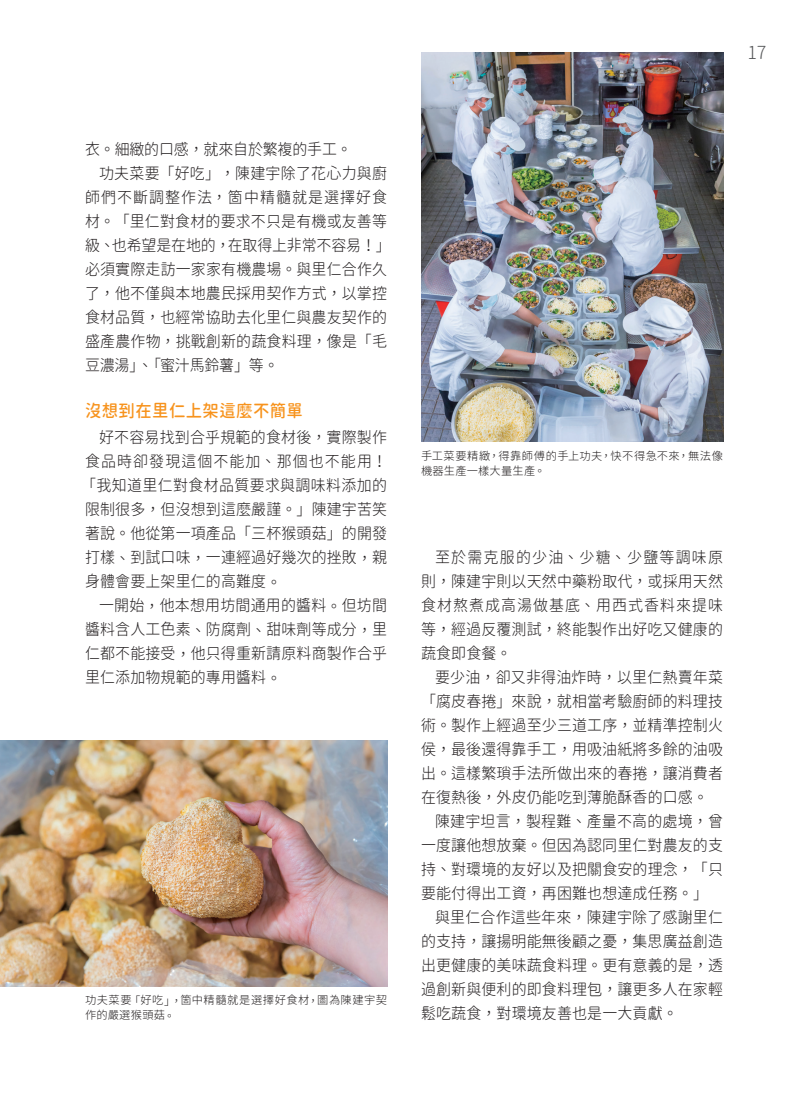
<style>
.page{position:relative;width:808px;height:1106px;background:#fff}
.page>*{position:absolute;margin:0;border:0;box-sizing:border-box;transform-origin:0 0}
.t1{font:300 18px "Gen Jyuu Gothic";color:#57585a}
.t2{font:500 17.25px "Gen Jyuu Gothic";letter-spacing:.025em;color:#f7931d;scale:.95 1}
.t3{font:300 15.75px/24px "Gen Jyuu Gothic";letter-spacing:.01em;color:#231f20;text-align:justify;scale:.95 1}
.t4{font:300 15.75px "Gen Jyuu Gothic";letter-spacing:-.01em;color:#231f20;scale:.95 1}
.t5{font:300 15.75px "Gen Jyuu Gothic";letter-spacing:.07em;color:#231f20;scale:.95 1}
.t6{font:300 11.25px/15px "Gen Jyuu Gothic";letter-spacing:.04em;color:#231f20}
.s1{font-family:"Source Han Sans TC"}
.s2{font-family:"DF Yuan Std W3";font-weight:400}
</style>
<div class="page">
<img style="left:0;top:740px;width:387px;height:246px">
<img style="left:421px;top:53px;width:302px;height:388px">
<p class="t4" style="left:85px;top:138px;width:282px">衣<span class="s1">。</span>細緻的口感<span class="s1">，</span>就來自於繁複的手工<span class="s1">。</span></p>
<p class="t3" style="left:99px;top:161px;width:305px">功夫菜要<span class="s1">「</span>好吃<span class="s1">」，</span>陳建宇除了花心力與廚</p>
<p class="t5" style="left:85px;top:186px;width:319px">師們不斷調整作法<span class="s1">，</span>箇中精髓就是選擇好食</p>
<p class="t3" style="left:85px;top:209px;width:319px">材<span class="s1">。「</span>里仁對食材的要求不只是有機或友善等</p>
<p class="t4" style="left:85px;top:234px;width:323px">級<span class="s1">、</span>也希望是在地的<span class="s1">，</span>在取得上非常不容易<span class="s1">！」</span></p>
<p class="t3" style="left:85px;top:257px;width:319px">必須實際走訪一家家有機農場<span class="s1">。</span>與里仁合作久</p>
<p class="t3" style="left:85px;top:281px;width:319px">了<span class="s1">，</span>他不僅與本地農民採用契作方式<span class="s1">，</span>以掌控</p>
<p class="t3" style="left:85px;top:305px;width:319px">食材品質<span class="s1">，</span>也經常協助去化里仁與農友契作的</p>
<p class="t3" style="left:85px;top:329px;width:319px">盛產農作物<span class="s1">，</span>挑戰創新的蔬食料理<span class="s1">，</span>像是<span class="s1">「</span>毛</p>
<p class="t4" style="left:85px;top:354px;width:205px">豆濃湯<span class="s1">」、「</span>蜜汁馬鈴薯<span class="s1">」</span>等<span class="s1">。</span></p>
<p class="t2" style="left:85px;top:398px;width:231px">沒想到在里仁上架這麼不簡單</p>
<p class="t3" style="left:81px;top:425px;width:323px;text-indent:18px">好不容易找到合乎規範的食材後<span class="s1">，</span>實際製作食品時卻發現這個不能加<span class="s1">、</span>那個也不能用<span class="s1">！「</span>我知道里仁對食材品質要求與調味料添加的限制很多<span class="s1">，</span>但沒想到這麼嚴謹<span class="s1">。」</span>陳建宇苦笑著說<span class="s1">。</span>他從第一項產品<span class="s1">「</span>三杯猴頭菇<span class="s1">」</span>的開發打樣<span class="s1">、</span>到試口味<span class="s1">，</span>一連經過好幾次的挫敗<span class="s1">，</span>親身體會要上架里仁的高難度<span class="s1">。</span></p>
<p class="t3" style="left:85px;top:593px;width:319px;text-indent:14px">一開始<span class="s1">，</span>他本想用坊間通用的醬料<span class="s1">。</span>但坊間醬料含人工色素<span class="s1">、</span>防腐劑<span class="s1">、</span>甜味劑等成分<span class="s1">，</span>里仁都不能接受<span class="s1">，</span>他只得重新請原料商製作合乎里仁添加物規範的專用醬料<span class="s1">。</span></p>
<p class="t6" style="left:85px;top:992px;width:304px">功夫菜要<span class="s1">「</span>好吃<span class="s1">」，</span>箇中精髓就是選擇好食材<span class="s1">，</span>圖為陳建宇契作的嚴選猴頭菇<span class="s1">。</span></p>
<p class="t1" style="left:747px;top:40px;width:21px">17</p>
<p class="t6" style="left:421px;top:448px;width:304px">手工菜要精緻<span class="s1">，</span>得靠師傅的手上功夫<span class="s1">，</span>快不得急不來<span class="s1">，</span>無法像機器生產一樣大量生產<span class="s1">。</span></p>
<p class="t3" style="left:421px;top:544px;width:319px;text-indent:14px">至於需克服的少油<span class="s1">、</span>少糖<span class="s1">、</span>少鹽等調味原則<span class="s1">，</span>陳建宇則以天然中藥粉取代<span class="s1">，</span>或採用天然食材熬煮成高湯做基底<span class="s1">、</span>用西式香料來提味等<span class="s1">，</span>經過反覆測試<span class="s1">，</span>終能製作出好吃又健康的蔬食即食餐<span class="s1">。</span></p>
<p class="t3" style="left:435px;top:664px;width:305px">要少油<span class="s1">，</span>卻又非得油炸時<span class="s1">，</span>以里仁熱賣年菜</p>
<p class="t3" style="left:421px;top:688px;width:319px"><span class="s1">「</span>腐皮春捲<span class="s1">」</span>來說<span class="s1">，</span>就相當考驗廚師的料理技</p>
<p class="t3" style="left:421px;top:712px;width:319px">術<span class="s1">。</span>製作上經過至少三道工序<span class="s1">，</span>並精準控制火</p>
<p class="t3" style="left:421px;top:736px;width:319px">侯<span class="s1">，</span>最後還得靠手工<span class="s1">，</span>用吸油紙將多餘的油吸</p>
<p class="t3" style="left:421px;top:760px;width:319px">出<span class="s1">。</span>這樣繁瑣手法所做出來的春捲<span class="s1">，</span>讓消費者</p>
<p class="t3" style="left:421px;top:784px;width:304px">在復熱後<span class="s1">，</span>外皮仍能吃到薄脆酥香的口感<span class="s1">。</span></p>
<p class="t3" style="left:435px;top:808px;width:305px">陳建宇坦言<span class="s1">，</span>製程難<span class="s1">、</span>產量不高的處境<span class="s1">，</span>曾</p>
<p class="t3" style="left:421px;top:832px;width:319px">一度讓他想放棄<span class="s1">。</span>但因為認同里仁對農友的支</p>
<p class="t3" style="left:421px;top:856px;width:319px">持<span class="s1">、</span>對環境的友好以及把關食安的理念<span class="s1">，「</span>只</p>
<p class="t3" style="left:421px;top:880px;width:304px">要能付得出工資<span class="s1">，</span>再困難也想達成任務<span class="s1">。」</span></p>
<p class="t3" style="left:435px;top:904px;width:305px">與里仁合作這些年來<span class="s1">，</span>陳建宇除了感謝里仁</p>
<p class="t3" style="left:421px;top:928px;width:319px">的支持<span class="s1">，</span>讓揚明能無後顧之憂<span class="s1">，</span>集思廣益創造</p>
<p class="t3" style="left:421px;top:952px;width:319px">出更健康的美味蔬食料理<span class="s1">。</span>更有意義的是<span class="s1">，</span>透</p>
<p class="t3" style="left:421px;top:976px;width:319px">過創新與便利的即食料理<span class="s2">包</span><span class="s1">，</span>讓更多人在家輕</p>
<p class="t3" style="left:421px;top:1000px;width:272px">鬆吃蔬食<span class="s1">，</span>對環境友善也是一大貢獻<span class="s1">。</span></p>
</div>
